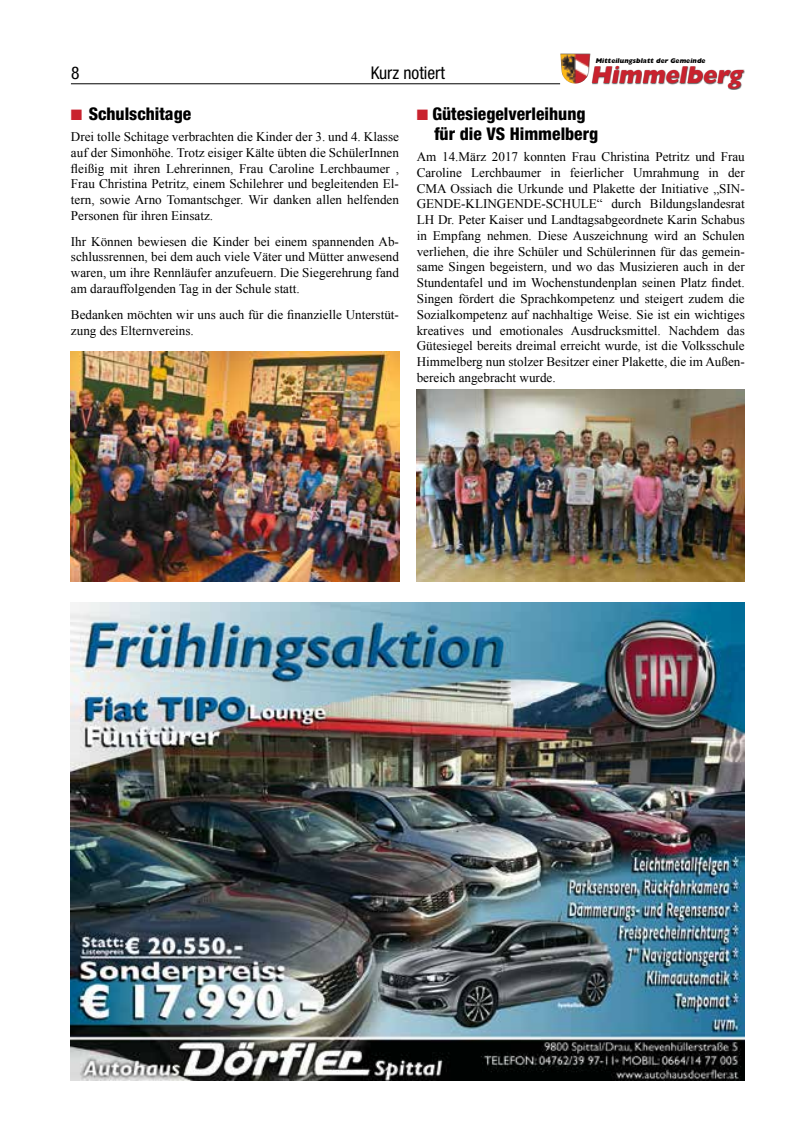
<style>
.page{position:relative;width:798px;height:1134px;background:#fff}
.page>*{position:absolute;margin:0;border:0;box-sizing:border-box;transform-origin:0 0}
.t1{font:italic 800 24.38px "Gill Sans";color:#c9222e;scale:.95 1}
.t2{font:800 condensed 17.5px/20px "Helvetica Neue";color:#000}
.t3{font:condensed 17.5px "Helvetica Neue";color:#000}
.t4{font:13.12px/15.8px "Times New Roman";color:#000;text-align:justify}
.t5{font:italic 800 6.88px "Gill Sans";color:#000;scale:.95 1}
.s1{color:#c9222e}
</style>
<div class="page">
<hr style="left:71px;top:83px;width:489px;height:1px;background:#000">
<img style="left:560px;top:54px;width:30px;height:30px">
<div style="left:591px;top:66px;width:153px;height:23px;background:#000;opacity:.75"></div>
<img style="left:71px;top:602px;width:673px;height:479px">
<img style="left:71px;top:351px;width:328px;height:231px">
<img style="left:416px;top:390px;width:328px;height:192px">
<p class="t5" style="left:595px;top:56px;width:118px">Mitteilungsblatt der Gemeinde</p>
<h2 class="t3" style="left:71px;top:63px;width:10px">8</h2>
<h1 class="t1" style="left:590px;top:61px;width:166px">Himmelberg</h1>
<h2 class="t3" style="left:370px;top:63px;width:76px">Kurz notiert</h2>
<h2 class="t2" style="left:71px;top:104px;width:122px"><span class="s1">■</span> Schulschitage</h2>
<p class="t4" style="left:71px;top:129px;width:329px">Drei tolle Schitage verbrachten die Kinder der 3. und 4. Klasse auf der Simonhöhe. Trotz eisiger Kälte übten die SchülerInnen fleißig mit ihren Lehrerinnen, Frau Caroline Lerchbaumer , Frau Christina Petritz, einem Schilehrer und begleitenden El&shy;tern, sowie Arno Tomantschger. Wir danken allen helfenden Personen für ihren Einsatz.</p>
<p class="t4" style="left:71px;top:233px;width:329px">Ihr Können bewiesen die Kinder bei einem spannenden Ab&shy;schlussrennen, bei dem auch viele Väter und Mütter anwesend waren, um ihre Rennläufer anzufeuern. Die Siegerehrung fand am darauffolgenden Tag in der Schule statt.</p>
<p class="t4" style="left:71px;top:306px;width:329px">Bedanken möchten wir uns auch für die finanzielle Unterstüt&shy;zung des Elternvereins.</p>
<h2 class="t2" style="left:434px;top:104px;width:165px;text-indent:-18px"><span class="s1">■</span> Gütesiegelverleihung für die VS Himmelberg</h2>
<p class="t4" style="left:416px;top:149px;width:329px">Am 14.März 2017 konnten Frau Christina Petritz und Frau Caroline Lerchbaumer in feierlicher Umrahmung in der CMA Ossiach die Urkunde und Plakette der Initiative „SIN-GENDE-KLINGENDE-SCHULE“ durch Bildungslandesrat LH Dr. Peter Kaiser und Landtagsabgeordnete Karin Schabus in Empfang nehmen. Diese Auszeichnung wird an Schulen verliehen, die ihre Schüler und Schülerinnen für das gemein&shy;same Singen begeistern, und wo das Musizieren auch in der Stundentafel und im Wochenstundenplan seinen Platz findet.<br>Singen fördert die Sprachkompetenz und steigert zudem die Sozialkompetenz auf nachhaltige Weise. Sie ist ein wichtiges kreatives und emotionales Ausdrucksmittel. Nachdem das Gütesiegel bereits dreimal erreicht wurde, ist die Volksschule Himmelberg nun stolzer Besitzer einer Plakette, die im Außen&shy;bereich angebracht wurde.</p>
</div>
